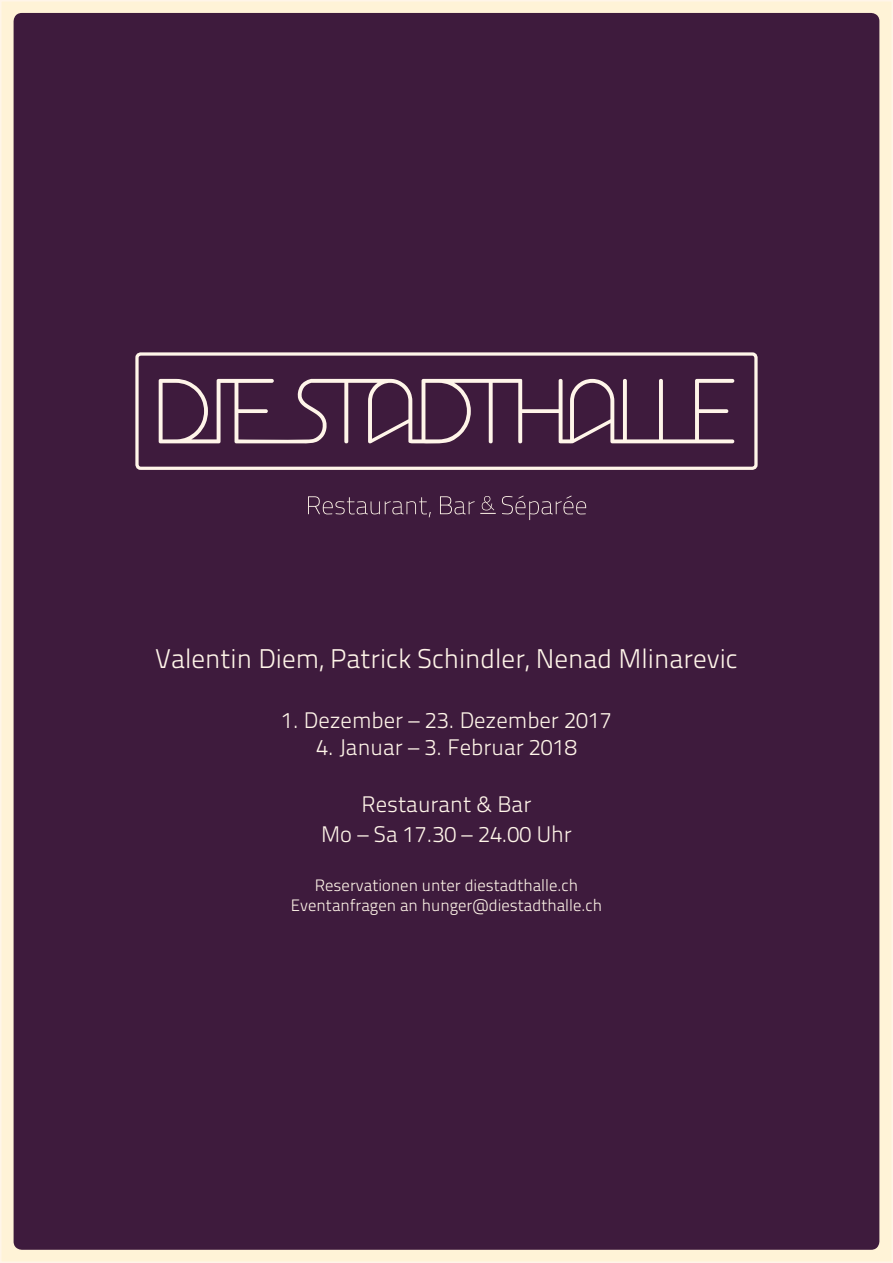
<style>
.page{position:relative;width:893px;height:1263px;background:#fff}
.page>*{position:absolute;margin:0;border:0;box-sizing:border-box;transform-origin:0 0}
.t1{font:300 27px "Titillium Text 22 L";color:#fff5e9}
.t2{font:300 22.5px/30px "Titillium Text 22 L";color:#fff5e9;text-align:center}
.t3{font:300 16.5px/19.5px "Titillium Text 22 L";color:#fff5e9;text-align:center}
</style>
<div class="page">
<div style="left:1px;top:1px;width:891px;height:1261px;background:#fff3d7"></div>
<div style="left:14px;top:13px;width:865px;height:1237px;background:#3e1b3d;border-radius:8px"></div>
<svg style="left:159px;top:379px;width:575px;height:65px"></svg>
<div style="left:135px;top:352px;width:623px;height:118px;border:3px solid #fff5e9;border-radius:4px"></div>
<svg style="left:308px;top:495px;width:278px;height:25px"></svg>
<p class="t1" style="left:155px;top:638px;width:584px">Valentin Diem, Patrick Schindler, Nenad Mlinarevic</p>
<p class="t2" style="left:281px;top:703px;width:332px">1. Dezember – 23. Dezember 2017</p>
<p class="t2" style="left:316px;top:730px;width:262px">4. Januar – 3. Februar 2018</p>
<p class="t2" style="left:321px;top:787px;width:252px">Restaurant &amp; Bar<br>Mo – Sa 17.30 – 24.00 Uhr</p>
<p class="t3" style="left:291px;top:875px;width:313px">Reservationen unter diestadthalle.ch<br>Eventanfragen an hunger@diestadthalle.ch</p>
</div>
